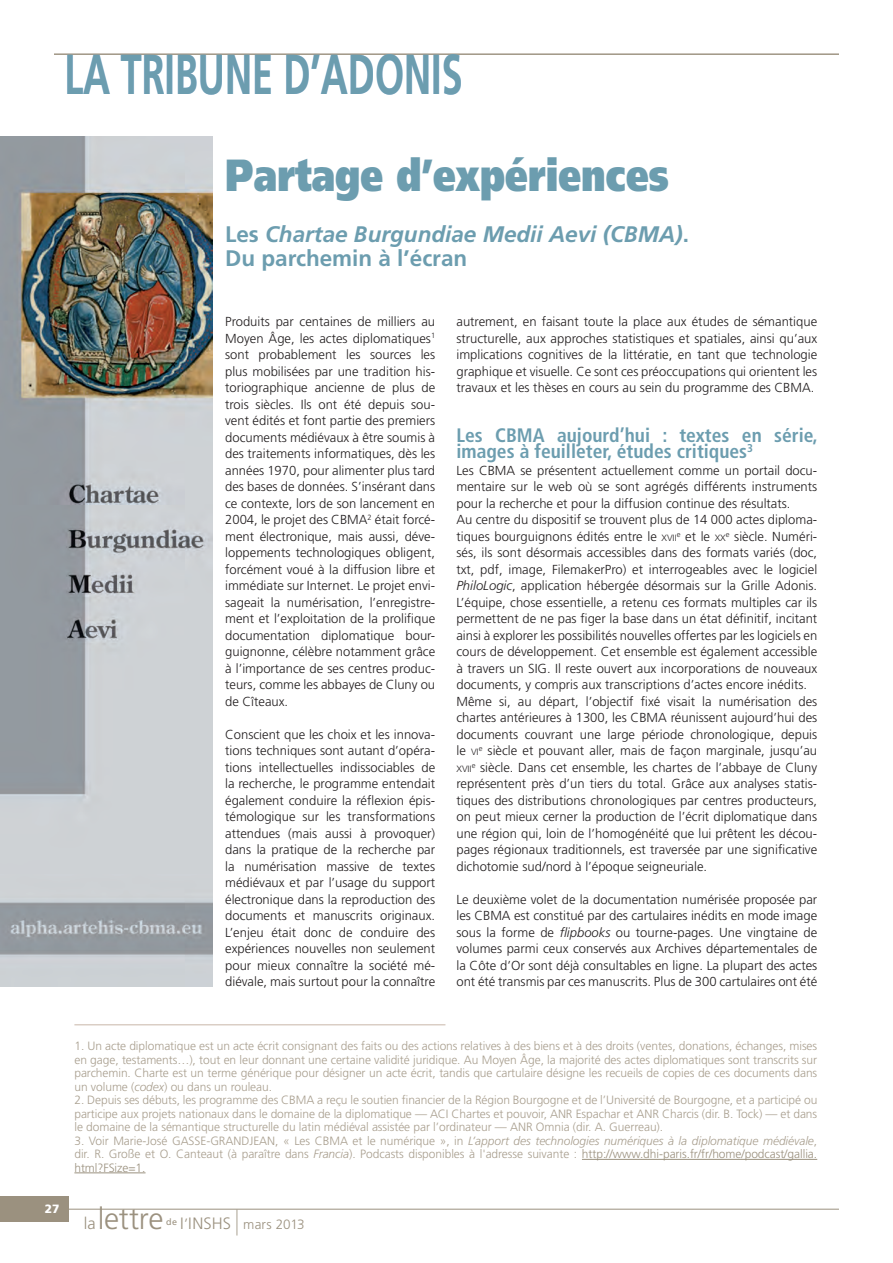
<style>
.page{position:relative;width:893px;height:1263px;background:#fff}
.page>*{position:absolute;margin:0;border:0;box-sizing:border-box;transform-origin:0 0}
.t1{font:700 56.25px "Frutiger LT Std";color:#6c9daf;scale:.67 1}
.t2{font:900 45px "Frutiger LT Std";color:#6c9daf;scale:.8 1}
.t3{font:300 30.15px "Frutiger LT Std";letter-spacing:-.015em;color:#9b917f}
.t4{font:italic 700 22.5px/24px "Frutiger LT Std";color:#6c9daf}
.t5{font:700 condensed 19.5px/16.5px "Frutiger LT Std";color:#6c9daf}
.t6{font:300 13.5px "Frutiger LT Std";color:#9b917f}
.t7{font:300 13.05px/16.5px "Frutiger LT Std";color:#231f20;text-align:justify}
.t8{font:300 12px/13.5px "Frutiger LT Std";letter-spacing:-.005em;color:#a99f8f;text-align:justify}
.t9{font:900 12px "Frutiger LT Std";color:#fff}
.t10{font:300 9.15px "Frutiger LT Std";color:#231f20}
.s1{font-style:normal}
.s2{font-size:9.15px}
.s3{font-style:italic}
.s4{color:#9b917f}
.s5{font-size:16.5px}
.s6{font-size:15px}
.s7{font-size:25.95px}
</style>
<div class="page">
<hr style="left:68px;top:1209px;width:771px;height:1px;background:#9b917f">
<div style="left:0;top:1196px;width:68px;height:26px;background:#9b917f"></div>
<hr style="left:54px;top:54px;width:785px;height:1px;background:#9b917f">
<hr style="left:74px;top:1024px;width:371px;height:1px;background:#c8b6a8">
<hr style="left:582px;top:1159px;width:235px;height:1px;background:#9b917f">
<hr style="left:74px;top:1172px;width:72px;height:1px;background:#9b917f">
<img style="left:0;top:136px;width:212px;height:850px">
<h1 class="t1" style="left:65px;top:41px;width:595px">LA TRIBUNE D’ADONIS</h1>
<h2 class="t2" style="left:225px;top:148px;width:556px">Partage d’expériences</h2>
<h3 class="t4" style="left:225px;top:223px;width:465px"><span class="s1">Les</span> Chartae Burgundiae Medii Aevi (CBMA)<span class="s1">.<br>Du parchemin à l’écran</span></h3>
<p class="t7" style="left:225px;top:314px;width:212px">Produits par centaines de milliers au Moyen Âge, les actes diplomatiques<sup>1 </sup>sont probablement les sources les plus mobilisées par une tradition his&shy;toriographique ancienne de plus de trois siècles. Ils ont été depuis sou&shy;vent édités et font partie des premiers documents médiévaux à être soumis à des traitements informatiques, dès les années 1970, pour alimenter plus tard des bases de données. S’insérant dans ce contexte, lors de son lancement en 2004, le projet des CBMA<sup>2</sup> était forcé&shy;ment électronique, mais aussi, déve&shy;loppements technologiques obligent, forcément voué à la diffusion libre et immédiate sur Internet. Le projet envi&shy;sageait la numérisation, l’enregistre&shy;ment et l’exploitation de la prolifique documentation diplomatique bour&shy;guignonne, célèbre notamment grâce à l’importance de ses centres produc&shy;teurs, comme les abbayes de Cluny ou de Cîteaux.</p>
<p class="t7" style="left:225px;top:726px;width:212px">Conscient que les choix et les innova&shy;tions techniques sont autant d’opéra&shy;tions intellectuelles indissociables de la recherche, le programme entendait également conduire la réflexion épis&shy;témologique sur les transformations attendues (mais aussi à provoquer) dans la pratique de la recherche par la numérisation massive de textes médiévaux et par l’usage du support électronique dans la reproduction des documents et manuscrits originaux.<br>L’enjeu était donc de conduire des expériences nouvelles non seulement pour mieux connaître la société mé&shy;diévale, mais surtout pour la connaître</p>
<p class="t7" style="left:456px;top:314px;width:362px">autrement, en faisant toute la place aux études de sémantique structurelle, aux approches statistiques et spatiales, ainsi qu’aux implications cognitives de la littératie, en tant que technologie graphique et visuelle. Ce sont ces préoccupations qui orientent les travaux et les thèses en cours au sein du programme des CBMA.</p>
<h3 class="t5" style="left:456px;top:427px;width:363px">Les CBMA aujourd’hui : textes en série, images à feuilleter, études critiques<sup>3</sup></h3>
<p class="t7" style="left:456px;top:462px;width:362px;text-align:left">Les CBMA se présentent actuellement comme un portail docu&shy;mentaire sur le web où se sont agrégés différents instruments pour la recherche et pour la diffusion continue des résultats.<br>Au centre du dispositif se trouvent plus de 14 000 actes diploma&shy;tiques bourguignons édités entre le <span class="s2">XVII</span><sup>e</sup> et le <span class="s2">XX</span><sup>e</sup> siècle. Numéri&shy;sés, ils sont désormais accessibles dans des formats variés (doc, txt, pdf, image, FilemakerPro) et interrogeables avec le logiciel <span class="s3">PhiloLogic</span>, application hébergée désormais sur la Grille Adonis.<br>L’équipe, chose essentielle, a retenu ces formats multiples car ils permettent de ne pas figer la base dans un état définitif, incitant ainsi à explorer les possibilités nouvelles offertes par les logiciels en cours de développement. Cet ensemble est également accessible à travers un SI G. Il reste ouvert aux incorporations de nouveaux documents, y compris aux transcriptions d’actes encore inédits.<br>Même si, au départ, l’objectif fixé visait la numérisation des chartes antérieures à 1300, les CBMA réunissent aujourd’hui des documents couvrant une large période chronologique, depuis le <span class="s2">VI</span><sup>e</sup> siècle et pouvant aller, mais de façon marginale, jusqu’au</p>
<p class="t10" style="left:456px;top:763px;width:17px">XVII</p>
<p class="t7" style="left:456px;top:759px;width:362px;text-indent:15px"><sup>e</sup> siècle. Dans cet ensemble, les chartes de l’abbaye de Cluny représentent près d’un tiers du total. Grâce aux analyses statis&shy;tiques des distributions chronologiques par centres producteurs, on peut mieux cerner la production de l’écrit diplomatique dans une région qui, loin de l’homogénéité que lui prêtent les décou&shy;pages régionaux traditionnels, est traversée par une significative dichotomie sud/nord à l’époque seigneuriale.</p>
<p class="t7" style="left:456px;top:891px;width:362px">Le deuxième volet de la documentation numérisée proposée par les CBMA est constitué par des cartulaires inédits en mode image sous la forme de <span class="s3">flipbooks</span> ou tourne-pages. Une vingtaine de volumes parmi ceux conservés aux Archives départementales de la Côte d’Or sont déjà consultables en ligne. La plupart des actes ont été transmis par ces manuscrits. Plus de 300 cartulaires ont été</p>
<p class="t9" style="left:45px;top:1202px;width:16px">27</p>
<p class="t8" style="left:74px;top:1039px;width:744px">1. Un acte diplomatique est un acte écrit consignant des faits ou des actions relatives à des biens et à des droits (ventes, donations, échanges, mises en gage, testaments…), tout en leur donnant une certaine validité juridique. Au Moyen Âge, la majorité des actes diplomatiques sont transcrits sur parchemin. Charte est un terme générique pour désigner un acte écrit, tandis que cartulaire désigne les recueils de copies de ces documents dans un volume (<span class="s3">codex</span>) ou dans un rouleau.</p>
<p class="t8" style="left:74px;top:1093px;width:744px">2. Depuis ses débuts, les programme des CBMA a reçu le soutien financier de la Région Bourgogne et de l’Université de Bourgogne, et a participé ou participe aux projets nationaux dans le domaine de la diplomatique — ACI Chartes et pouvoir, ANR Espachar et ANR Charcis (dir. B. Tock) — et dans le domaine de la sémantique structurelle du latin médiéval assistée par l’ordinateur — ANR Omnia (dir. A. Guerreau).</p>
<p class="t8" style="left:74px;top:1134px;width:744px">3. Voir Marie-José GASS E-GRANDJEAN, « Les CBMA et le numérique », in <span class="s3">L’apport des technologies numériques à la diplomatique médiévale</span>, dir. R. Große et O. Canteaut (à paraître dans <span class="s3">Francia</span>). Podcasts disponibles à l'adresse suivante : <span class="s4">http://www.dhi-paris.fr/fr/home/podcast/gallia. html?FSize=1.</span></p>
<h3 class="t3" style="left:84px;top:1201px;width:81px"><span class="s5">la</span> lettre</h3>
<p class="t6" style="left:166px;top:1217px;width:140px"><sup>de</sup> <span class="s5">i</span><span class="s6">’</span><span class="s5">inshs</span> <span class="s7">|</span> mars 2013</p>
</div>
